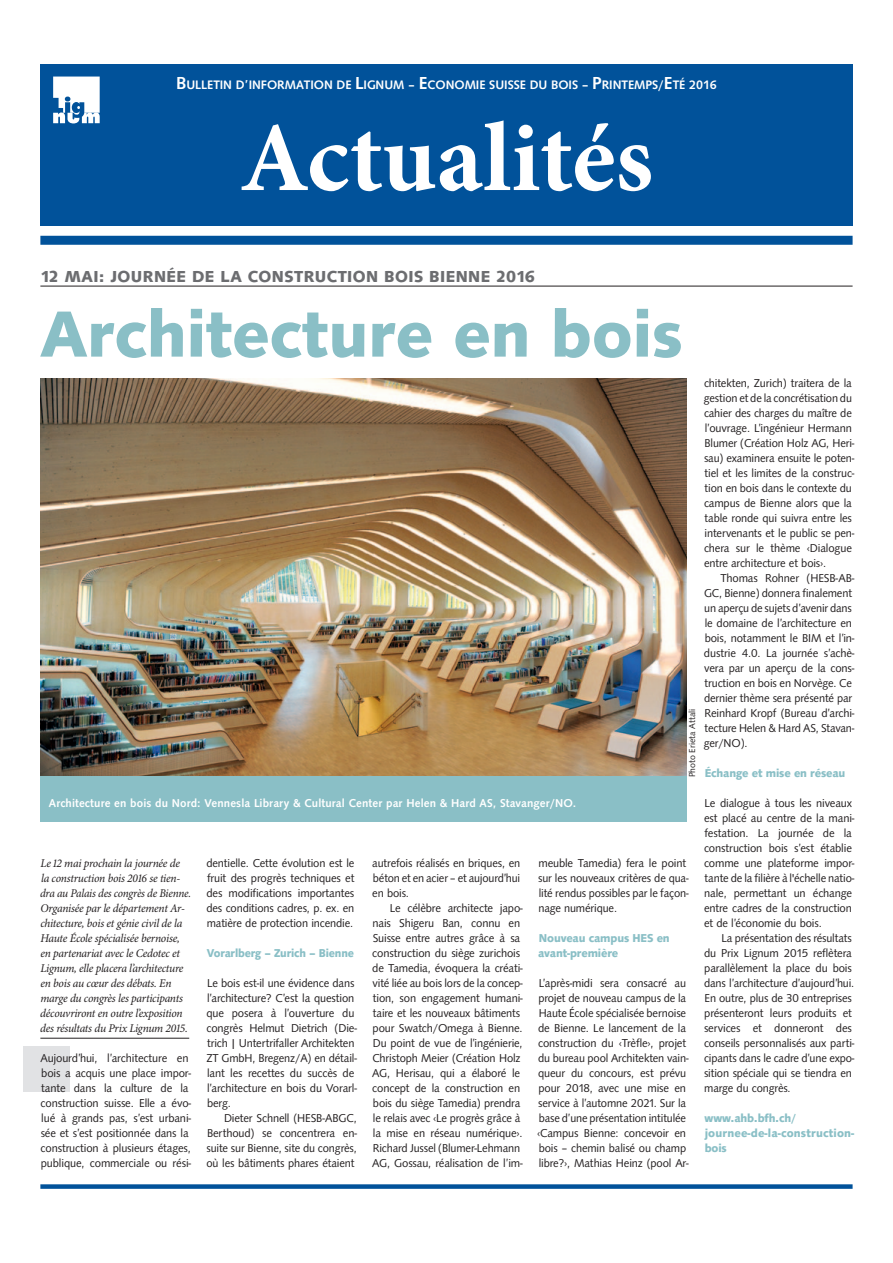
<style>
.page{position:relative;width:893px;height:1263px;background:#fff}
.page>*{position:absolute;margin:0;border:0;box-sizing:border-box;transform-origin:0 0}
.t1{font:700 99px "Minion Pro";color:#fff}
.t2{font:700 67.5px "Syntax";color:#8abfc6}
.t3{font:700 16.5px "Syntax";letter-spacing:.03em;color:#6c6d70}
.t4{font:500 12.75px "Syntax";color:#fff}
.t5{font:11.85px/15px "Syntax";letter-spacing:-.01em;color:#231f20}
.t6{font:italic 11.85px/15px "Minion Pro";letter-spacing:-.02em;color:#231f20}
.t7{font:700 11.85px/15px "Syntax";letter-spacing:-.01em;color:#8abfc6}
.t8{font:500 11.85px "Syntax";letter-spacing:.01em;color:#fff}
.t9{font:700 11.85px "Syntax";letter-spacing:-.01em;color:#8abfc6;scale:.94 1}
.t10{font:9px "Syntax";color:#231f20}
.s1{font-size:18px}
.s2{font-style:inherit}
</style>
<div class="page">
<div style="left:40px;top:64px;width:813px;height:162px;background:#01529a"></div>
<div style="left:40px;top:236px;width:813px;height:9px;background:#01529a"></div>
<img style="left:40px;top:379px;width:647px;height:398px">
<div style="left:23px;top:1047px;width:47px;height:45px;background:#e1e2e4"></div>
<div style="left:40px;top:1184px;width:813px;height:5px;background:#01529a"></div>
<hr style="left:40px;top:1038px;width:149px;height:1px;background:#231f20">
<hr style="left:40px;top:286px;width:813px;height:1px;background:#231f20">
<div style="left:40px;top:777px;width:647px;height:45px;background:#8abfc6"></div>
<svg style="left:53px;top:77px;width:47px;height:46px;background:#cadbea"></svg>
<p class="t4" style="left:176px;top:77px;width:542px"><span class="s1">B</span>ulletin d’information de <span class="s1">L</span>ignum – <span class="s1">E</span>conomie suisse du bois – <span class="s1">P</span>rintemps/<span class="s1">E</span>té <span class="s2">2016</span></p>
<h1 class="t1" style="left:240px;top:99px;width:415px">Actualités</h1>
<h3 class="t3" style="left:40px;top:266px;width:417px">12 mai: Journée de la construction bois Bienne</h3>
<h3 class="t3" style="left:496px;top:266px;width:40px">2016</h3>
<h2 class="t2" style="left:40px;top:294px;width:644px">Architecture en bois</h2>
<p class="t8" style="left:49px;top:796px;width:529px">Architecture en bois du Nord: Vennesla Library &amp; Cultural Center par Helen &amp; Hard AS , Stavanger/NO.</p>
<p class="t10" style="left:687px;top:777px;width:70px;rotate:-90deg">Photo Erieta Attali</p>
<p class="t6" style="left:40px;top:856px;width:152px">Le 12 mai prochain la journée de<br>la construction bois 2016 se tien&shy;dra au Palais des congrès de Bienne.<br>Organisée par le département Ar&shy;chitecture, bois et génie civil de la Haute École spécialisée bernoise, en partenariat avec le Cedotec et Lignum, elle placera l’architecture en bois au cœur des débats. En marge du congrès les participants découvriront en outre l’exposition des résultats du Prix Lignum 2015.</p>
<p class="t5" style="left:40px;top:1050px;width:152px">Aujourd’hui, l’architecture en bois a acquis une place impor&shy;tante dans la culture de la construction suisse. Elle a évo&shy;lué à grands pas, s’est urbani&shy;sée et s’est positionnée dans la construction à plusieurs étages, publique, commerciale ou rési-</p>
<p class="t5" style="left:206px;top:855px;width:150px;text-align:justify">dentielle. Cette évolution est le fruit des progrès techniques et des modifications importantes des conditions cadres, p. ex. en matière de protection incendie.</p>
<p class="t9" style="left:207px;top:946px;width:158px">Vorarlberg – Zurich – Bienne</p>
<p class="t5" style="left:206px;top:975px;width:152px">Le bois est-il une évidence dans l’architecture? C’est la question que posera à l’ouverture du congrès Helmut Dietrich (Die&shy;trich | Untertrifaller Architekten<br>ZT GmbH, Bregenz/A) en détail&shy;lant les recettes du succès de l’architecture en bois du Vorarl&shy;berg.</p>
<p class="t5" style="left:206px;top:1110px;width:152px;text-align:justify;text-indent:18px">Dieter Schnell (HESB-ABGC, Berthoud) se concentrera en&shy;suite sur Bienne, site du congrès, où les bâtiments phares étaient</p>
<p class="t5" style="left:372px;top:855px;width:149px;text-align:justify">autrefois réalisés en briques, en béton et en acier – et aujourd’hui en bois.</p>
<p class="t5" style="left:372px;top:900px;width:152px;text-indent:18px">Le célèbre architecte japo&shy;nais Shigeru Ban, connu en<br>Suisse entre autres grâce à sa construction du siège zurichois de Tamedia, évoquera la créati&shy;vité liée au bois lors de la concep&shy;tion, son engagement humani&shy;taire et les nouveaux bâtiments pour Swatch/Omega à Bienne.<br>Du point de vue de l’ingénierie,<br>Christoph Meier (Création Holz<br>AG, Herisau, qui a élaboré le concept de la construction en bois du siège Tamedia) prendra le relais avec ‹Le progrès grâce à la mise en réseau numérique›.<br>Richard Jussel (Blumer-Lehmann<br>AG, Gossau, réalisation de l’im-</p>
<p class="t5" style="left:538px;top:855px;width:152px">meuble Tamedia) fera le point sur les nouveaux critères de qua&shy;lité rendus possibles par le façon&shy;nage numérique.</p>
<p class="t7" style="left:538px;top:930px;width:133px">Nouveau campus HES en avant-première</p>
<p class="t5" style="left:537px;top:975px;width:153px">L’après-midi sera consacré au projet de nouveau campus de la<br>Haute École spécialisée bernoise de Bienne. Le lancement de la construction du ‹Trèfle›, projet du bureau pool Architekten vain&shy;queur du concours, est prévu pour 2018, avec une mise en service à l’automne 2021. Sur la base d’une présentation intitulée ‹Campus Bienne: concevoir en bois – chemin balisé ou champ libre?›, Mathias Heinz (pool Ar-</p>
<p class="t5" style="left:704px;top:375px;width:152px">chitekten, Zurich) traitera de la gestion et de la concrétisation du cahier des charges du maître de l’ouvrage. L’ingénieur Hermann<br>Blumer (Création Holz AG, Heri&shy;sau) examinera ensuite le poten&shy;tiel et les limites de la construc&shy;tion en bois dans le contexte du campus de Bienne alors que la table ronde qui suivra entre les intervenants et le public se pen&shy;chera sur le thème ‹Dialogue entre architecture et bois›.</p>
<p class="t5" style="left:704px;top:570px;width:152px;text-indent:17px">Thomas Rohner (HESB-AB-<br>GC, Bienne) donnera finalement un aperçu de sujets d’avenir dans le domaine de l’architecture en bois, notamment le BIM et l’in&shy;dustrie 4.0. La journée s’achè&shy;vera par un aperçu de la cons&shy;truction en bois en Norvège. Ce dernier thème sera présenté par<br>Reinhard Kropf (Bureau d’archi&shy;tecture Helen &amp; Hard AS, Stavan&shy;ger/NO).</p>
<p class="t7" style="left:705px;top:765px;width:142px">Échange et mise en réseau</p>
<p class="t5" style="left:704px;top:795px;width:152px">Le dialogue à tous les niveaux est placé au centre de la mani&shy;festation. La journée de la construction bois s’est établie comme une plateforme impor&shy;tante de la filière à l'échelle natio&shy;nale, permettant un échange entre cadres de la construction et de l’économie du bois.</p>
<p class="t5" style="left:704px;top:930px;width:152px;text-indent:18px">La présentation des résultats du Prix Lignum 2015 reflètera parallèlement la place du bois dans l’architecture d’aujourd’hui.<br>En outre, plus de 30 entreprises présenteront leurs produits et services et donneront des conseils personnalisés aux parti&shy;cipants dans le cadre d’une expo&shy;sition spéciale qui se tiendra en marge du congrès.</p>
<p class="t7" style="left:705px;top:1110px;width:151px">www.ahb.bfh.ch/ journee-de-la-construction&shy;bois</p>
</div>
